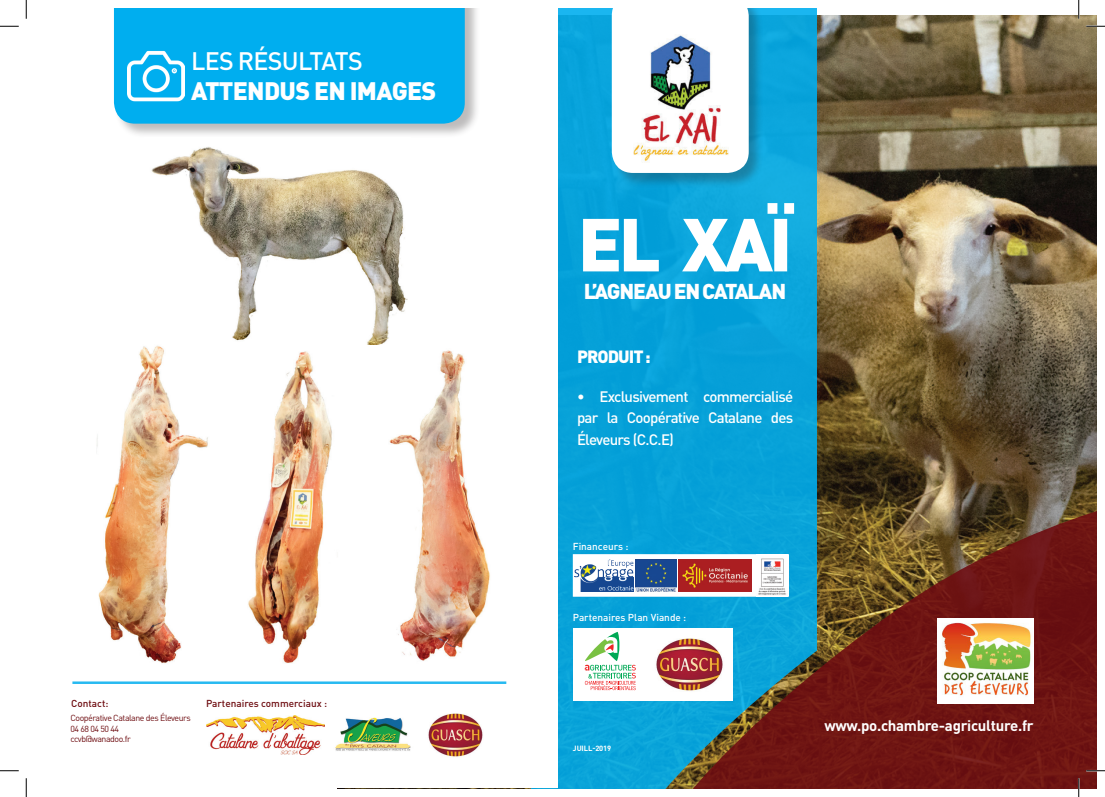
<style>
.page{position:relative;width:1105px;height:797px;background:#fff}
.page>*{position:absolute;margin:0;border:0;box-sizing:border-box;transform-origin:0 0}
.t1{font:900 73.75px "DIN Pro";color:#fff}
.t2{font:900 25px/30px "DIN Pro";letter-spacing:-.03em;color:#fff}
.t3{font:900 21.25px "DIN Pro";letter-spacing:-.055em;color:#fff}
.TITRE_VERSO{font:900 17.5px "DIN Pro";letter-spacing:-.055em;color:#fff}
.t4{font:500 15px/21.2px "DIN Pro";letter-spacing:-.05em;color:#fff;text-align:justify}
.t5{font:700 15px "DIN Pro";letter-spacing:-.02em;color:#fff}
.t6{font:500 10px "DIN Pro";color:#fff}
.t7{font:500 10px "DIN Pro";color:#6e0d11}
.t8{font:8.75px "DIN Pro";letter-spacing:-.05em;color:#6e0d11}
.t9{font:700 7.5px "DIN Pro";letter-spacing:-.005em;color:#fff}
.s1{font-weight:500}
</style>
<div class="page">
<img style="left:817px;top:16px;width:279px;height:474px">
<svg style="left:558px;top:9px;width:259px;height:779px;background:#09a2d9"></svg>
<svg style="left:688px;top:490px;width:408px;height:298px;background:#5a413f"></svg>
<div style="left:612px;top:9px;width:152px;height:179px;background:#231f20;opacity:.3"></div>
<svg style="left:612px;top:9px;width:137px;height:164px"></svg>
<img style="left:629px;top:31px;width:102px;height:131px">
<div style="left:114px;top:9px;width:366px;height:130px;background:#231f20;opacity:.3"></div>
<div style="left:114px;top:9px;width:351px;height:115px;background:#00aeef"></div>
<img style="left:128px;top:48px;width:57px;height:56px">
<img style="left:145px;top:137px;width:265px;height:208px">
<img style="left:96px;top:343px;width:151px;height:320px">
<img style="left:389px;top:350px;width:101px;height:311px">
<img style="left:230px;top:351px;width:102px;height:312px">
<img style="left:206px;top:715px;width:119px;height:39px">
<img style="left:335px;top:717px;width:76px;height:34px">
<img style="left:428px;top:713px;width:55px;height:44px">
<hr style="left:72px;top:681px;width:434px;height:3px;background:#00aeef">
<svg style="left:573px;top:554px;width:216px;height:42px"></svg>
<img style="left:575px;top:559px;width:58px;height:32px">
<img style="left:635px;top:559px;width:42px;height:32px">
<img style="left:679px;top:559px;width:72px;height:32px">
<img style="left:757px;top:554px;width:30px;height:42px">
<div style="left:573px;top:628px;width:159px;height:72px;background:#fff"></div>
<img style="left:656px;top:638px;width:67px;height:53px">
<svg style="left:585px;top:632px;width:51px;height:58px"></svg>
<div style="left:938px;top:618px;width:96px;height:86px;background:#fff"></div>
<img style="left:942px;top:622px;width:90px;height:74px">
<svg style="left:0;top:25px;width:19px;height:2px"></svg>
<svg style="left:1086px;top:25px;width:19px;height:2px"></svg>
<svg style="left:0;top:770px;width:19px;height:1px"></svg>
<svg style="left:1086px;top:770px;width:19px;height:1px"></svg>
<svg style="left:25px;top:0;width:2px;height:19px"></svg>
<svg style="left:25px;top:778px;width:2px;height:19px"></svg>
<svg style="left:1078px;top:0;width:1px;height:19px"></svg>
<svg style="left:1078px;top:778px;width:1px;height:19px"></svg>
<p class="t2" style="left:191px;top:43px;width:247px"><span class="s1">LES RÉSULTATS<br></span>ATTENDUS EN IMAGES</p>
<p class="t7" style="left:71px;top:695px;width:39px">Contact:</p>
<p class="t7" style="left:206px;top:695px;width:123px">Partenaires commerciaux :</p>
<p class="t8" style="left:70px;top:711px;width:122px">Coopérative Catalane des Éleveurs</p>
<p class="t8" style="left:70px;top:721px;width:50px">04 68 04 50 44</p>
<p class="t8" style="left:70px;top:732px;width:62px">ccvb@wanadoo.fr</p>
<p class="t1" style="left:578px;top:181px;width:216px">EL XAÏ</p>
<p class="t3" style="left:584px;top:273px;width:204px">L’AGNEAU EN CATALAN</p>
<p class="TITRE_VERSO" style="left:577px;top:342px;width:75px">PRODUIT :</p>
<p class="t4" style="left:577px;top:384px;width:218px">• Exclusivement commercialisé par la Coopérative Catalane des Éleveurs (C.C.E)</p>
<p class="t6" style="left:573px;top:538px;width:57px">Financeurs :</p>
<p class="t6" style="left:573px;top:609px;width:115px">Partenaires Plan Viande :</p>
<p class="t9" style="left:573px;top:742px;width:40px">JUILL-2019</p>
<p class="t5" style="left:824px;top:712px;width:211px">www.po.chambre-agriculture.fr</p>
</div>
